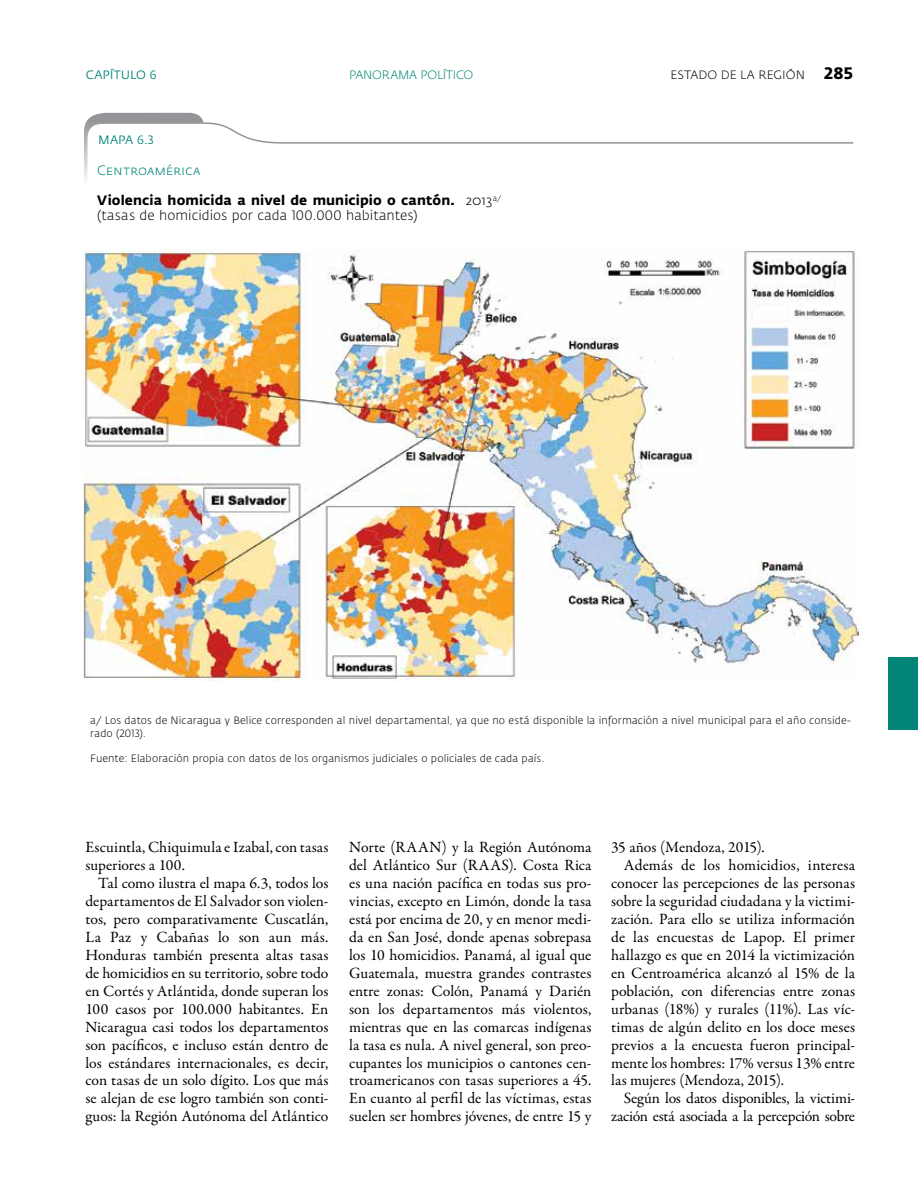
<style>
.page{position:relative;width:918px;height:1188px;background:#fff}
.page>*{position:absolute;margin:0;border:0;box-sizing:border-box;transform-origin:0 0}
.t1{font:15.75px/17.9px "Garamond Premr Pro";letter-spacing:.01em;color:#000;text-align:justify}
.t2{font:15.75px "Garamond Premr Pro";letter-spacing:-.025em;color:#000}
.t3{font:300 13.5px/15px "Fedra Sans";letter-spacing:.005em;color:#000}
.t4{font:13.5px "Fedra Sans Light SC";letter-spacing:.005em;color:#008576}
.t5{font:300 12px "Fedra Sans";letter-spacing:.01em;color:#000}
.t6{font:12px "Fedra Sans";letter-spacing:.01em;color:#008576}
.t7{font:300 12px "Fedra Sans";letter-spacing:-.01em;color:#008576}
.t8{font:300 10.5px/12.6px "Fedra Sans";letter-spacing:.01em;color:#000}
.s1{font-weight:700;font-size:16.5px}
.s2{font-weight:700}
.s3{font-family:"Fedra Sans Light SC";font-weight:400}
</style>
<div class="page">
<div style="left:888px;top:658px;width:30px;height:72px;background:#008576"></div>
<svg style="left:84px;top:113px;width:770px;height:67px"></svg>
<img style="left:84px;top:251px;width:774px;height:430px">
<p class="t6" style="left:86px;top:68px;width:72px">CAPÍTULO 6</p>
<p class="t7" style="left:349px;top:68px;width:126px">PANORAMA POLÍTICO</p>
<p class="t5" style="left:670px;top:68px;width:184px">ESTADO DE LA REGIÓN <span class="s1">285</span></p>
<p class="t6" style="left:98px;top:133px;width:57px">MAPA 6.3</p>
<p class="t4" style="left:97px;top:163px;width:105px">Centroamérica</p>
<p class="t3" style="left:97px;top:193px;width:406px"><span class="s2">Violencia homicida a nivel de municipio o cantón.</span> <span class="s3">2013</span><sup>a/ </sup>(tasas de homicidios por cada 100.000 habitantes)</p>
<p class="t8" style="left:90px;top:714px;width:762px">a/ Los datos de Nicaragua y Belice corresponden al nivel departamental, ya que no está disponible la información a nivel municipal para el año conside&shy;rado (2013).</p>
<p class="t8" style="left:90px;top:752px;width:456px">Fuente: Elaboración propia con datos de los organismos judiciales o policiales de cada país.</p>
<p class="t1" style="left:85px;top:839px;width:245px">Escuintla, Chiquimula e Izabal, con tasas superiores a 100.</p>
<p class="t1" style="left:85px;top:875px;width:245px;text-indent:13px">Tal como ilustra el mapa 6.3, todos los departamentos de El Salvador son violen&shy;tos, pero comparativamente Cuscatlán, La Paz y Cabañas lo son aun más.<br>Honduras también presenta altas tasas de homicidios en su territorio, sobre todo en Cortés y Atlántida, donde superan los 100 casos por 100.000 habitantes. En Nicaragua casi todos los departamentos son pacíficos, e incluso están dentro de los estándares internacionales, es decir, con tasas de un solo dígito. Los que más se alejan de ese logro también son conti&shy;guos: la Región Autónoma del Atlántico</p>
<p class="t1" style="left:349px;top:839px;width:244px">Norte (RAAN) y la Región Autónoma del Atlántico Sur (RAAS). Costa Rica es una nación pacífica en todas sus pro&shy;vincias, excepto en Limón, donde la tasa está por encima de 20, y en menor medi&shy;da en San José, donde apenas sobrepasa los 10 homicidios. Panamá, al igual que Guatemala, muestra grandes contrastes entre zonas: Colón, Panamá y Darién son los departamentos más violentos, mientras que en las comarcas indígenas la tasa es nula. A nivel general, son preo&shy;cupantes los municipios o cantones cen&shy;troamericanos con tasas superiores a 45.<br>En cuanto al perfil de las víctimas, estas suelen ser hombres jóvenes, de entre 15 y</p>
<p class="t2" style="left:611px;top:838px;width:155px">35 años (Mendoza, 2015).</p>
<p class="t1" style="left:624px;top:857px;width:233px">Además de los homicidios, interesa</p>
<p class="t1" style="left:611px;top:875px;width:245px">conocer las percepciones de las personas</p>
<p class="t1" style="left:611px;top:893px;width:245px">sobre la seguridad ciudadana y la victimi-</p>
<p class="t1" style="left:611px;top:911px;width:245px">zación. Para ello se utiliza información</p>
<p class="t1" style="left:611px;top:929px;width:245px">de las encuestas de Lapop. El primer</p>
<p class="t1" style="left:611px;top:946px;width:245px">hallazgo es que en 2014 la victimización</p>
<p class="t1" style="left:611px;top:964px;width:245px">en Centroamérica alcanzó al 15% de la</p>
<p class="t1" style="left:611px;top:982px;width:245px">población, con diferencias entre zonas</p>
<p class="t1" style="left:611px;top:1000px;width:245px">urbanas (18%) y rurales (11%). Las víc-</p>
<p class="t1" style="left:611px;top:1018px;width:245px">timas de algún delito en los doce meses</p>
<p class="t1" style="left:611px;top:1036px;width:245px">previos a la encuesta fueron principal-</p>
<p class="t1" style="left:611px;top:1054px;width:245px">mente los hombres: 17% versus 13% entre</p>
<p class="t1" style="left:611px;top:1072px;width:174px">las mujeres (Mendoza, 2015).</p>
<p class="t1" style="left:624px;top:1090px;width:233px">Según los datos disponibles, la victimi-</p>
<p class="t1" style="left:611px;top:1108px;width:245px">zación está asociada a la percepción sobre</p>
</div>
